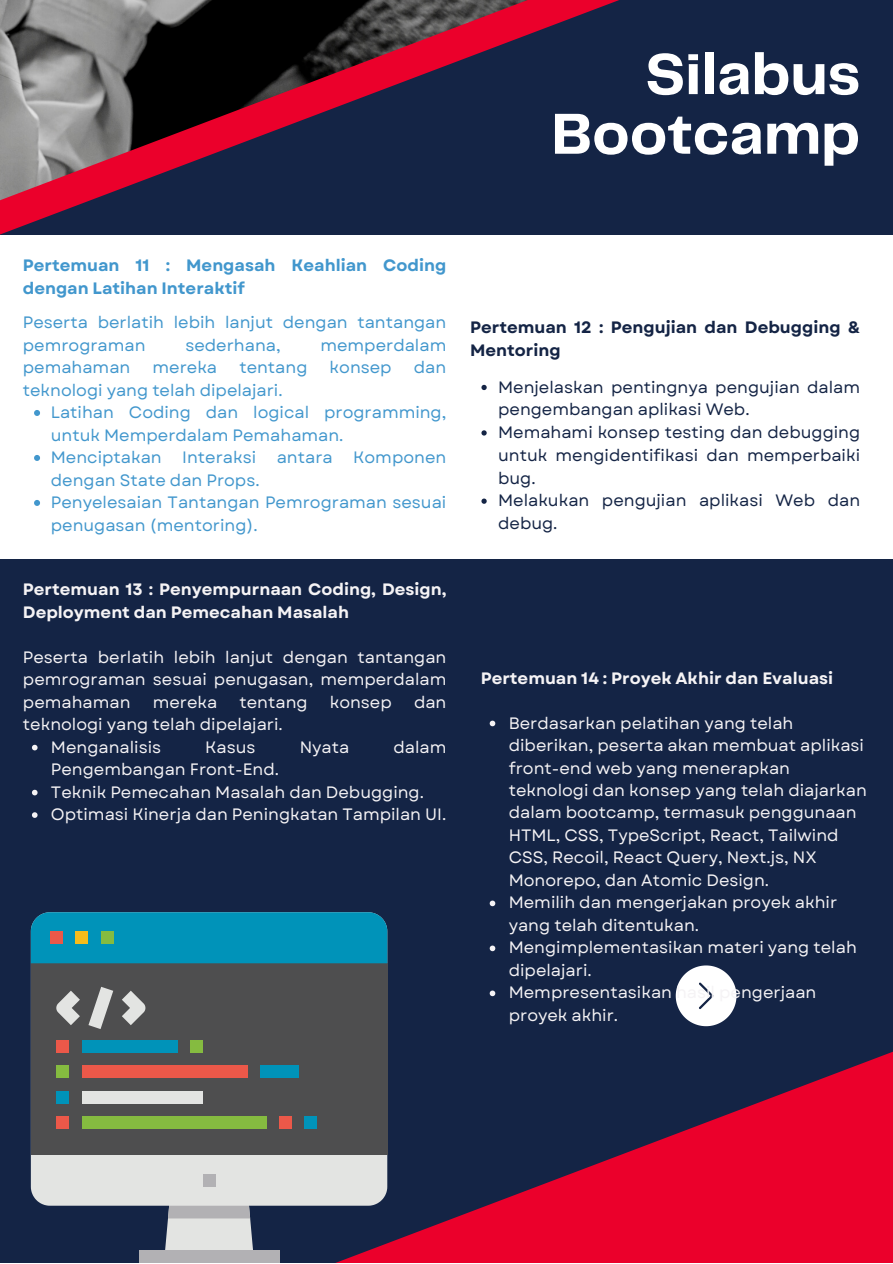
<style>
.page{position:relative;width:893px;height:1264px;background:#fff}
.page>*{position:absolute;margin:0;border:0;box-sizing:border-box;transform-origin:0 0}
.t1{font:700 60px/59.6px "Telegraf";color:#fff;text-align:right}
.t2{font:16.5px/22.5px "Garet";color:#f5f3f5}
.t3{font:16.5px/22.5px "Garet";color:#4297cd}
.t4{font:16.5px/22.8px "Garet";color:#142445}
.t5{font:700 16.5px/22.5px "Garet";color:#f5f3f5}
.t6{font:700 16.5px/22.5px "Garet";color:#4297cd}
.t7{font:700 16.5px/22.8px "Garet";color:#142445}
</style>
<div class="page">
<div style="left:0;top:0;width:892px;height:1262px;background:#142445"></div>
<svg style="left:253px;top:902px;width:484px;height:360px"></svg>
<svg style="left:704px;top:1041px;width:188px;height:221px"></svg>
<img style="left:0;top:0;width:619px;height:235px">
<svg style="left:675px;top:965px;width:61px;height:61px"></svg>
<div style="left:0;top:235px;width:892px;height:324px;background:#fff"></div>
<div style="left:139px;top:1250px;width:140px;height:12px;background:#b2b1b4"></div>
<svg style="left:164px;top:1205px;width:89px;height:45px;background:#cacccd"></svg>
<div style="left:31px;top:1154px;width:356px;height:51px;background:#e3e4e2"></div>
<div style="left:31px;top:963px;width:356px;height:191px;background:#4e4e4f"></div>
<div style="left:31px;top:912px;width:356px;height:51px;background:#0093b9"></div>
<div style="left:50px;top:931px;width:13px;height:13px;background:#eb5849"></div>
<div style="left:75px;top:931px;width:13px;height:13px;background:#f6bc1b"></div>
<div style="left:101px;top:931px;width:13px;height:13px;background:#85bb40"></div>
<div style="left:203px;top:1173px;width:12px;height:13px;background:#b2b1b4"></div>
<div style="left:56px;top:1039px;width:13px;height:13px;background:#eb5849"></div>
<div style="left:82px;top:1039px;width:95px;height:13px;background:#0093b9"></div>
<div style="left:56px;top:1065px;width:13px;height:13px;background:#85bb40"></div>
<div style="left:82px;top:1065px;width:165px;height:13px;background:#eb5849"></div>
<div style="left:56px;top:1090px;width:13px;height:13px;background:#0093b9"></div>
<div style="left:82px;top:1090px;width:121px;height:13px;background:#e3e4e2"></div>
<div style="left:56px;top:1116px;width:13px;height:13px;background:#eb5849"></div>
<div style="left:82px;top:1116px;width:184px;height:13px;background:#85bb40"></div>
<svg style="left:56px;top:990px;width:24px;height:35px"></svg>
<svg style="left:122px;top:990px;width:23px;height:35px"></svg>
<svg style="left:88px;top:986px;width:25px;height:43px"></svg>
<div style="left:260px;top:1065px;width:38px;height:13px;background:#0093b9"></div>
<div style="left:279px;top:1116px;width:13px;height:13px;background:#eb5849"></div>
<div style="left:304px;top:1116px;width:13px;height:13px;background:#0093b9"></div>
<div style="left:190px;top:1039px;width:13px;height:13px;background:#85bb40"></div>
<svg style="left:34px;top:410px;width:6px;height:6px"></svg>
<svg style="left:34px;top:455px;width:6px;height:6px"></svg>
<svg style="left:34px;top:500px;width:6px;height:6px"></svg>
<svg style="left:481px;top:385px;width:5px;height:5px"></svg>
<svg style="left:481px;top:430px;width:5px;height:5px"></svg>
<svg style="left:481px;top:498px;width:5px;height:6px"></svg>
<svg style="left:32px;top:744px;width:6px;height:6px"></svg>
<svg style="left:32px;top:789px;width:6px;height:6px"></svg>
<svg style="left:32px;top:812px;width:6px;height:5px"></svg>
<svg style="left:489px;top:720px;width:6px;height:6px"></svg>
<svg style="left:489px;top:900px;width:6px;height:6px"></svg>
<svg style="left:489px;top:945px;width:6px;height:6px"></svg>
<svg style="left:489px;top:990px;width:6px;height:6px"></svg>
<p class="t1" style="left:551px;top:48px;width:310px">Silabus<br>Bootcamp</p>
<p class="t6" style="left:23px;top:254px;width:425px">Pertemuan 11 : Mengasah Keahlian Coding dengan Latihan Interaktif</p>
<p class="t3" style="left:23px;top:311px;width:425px">Peserta berlatih lebih lanjut dengan tantangan pemrograman</p>
<p class="t7" style="left:470px;top:316px;width:391px">Pertemuan 12 : Pengujian dan Debugging &amp;<br>Mentoring</p>
<p class="t3" style="left:185px;top:334px;width:97px">sederhana,</p>
<p class="t3" style="left:320px;top:334px;width:127px">memperdalam</p>
<p class="t3" style="left:23px;top:356px;width:109px">pemahaman</p>
<p class="t3" style="left:152px;top:356px;width:66px">mereka</p>
<p class="t3" style="left:239px;top:356px;width:70px">tentang</p>
<p class="t3" style="left:329px;top:356px;width:64px">konsep</p>
<p class="t3" style="left:414px;top:356px;width:34px">dan</p>
<p class="t3" style="left:23px;top:379px;width:261px">teknologi yang telah dipelajari.</p>
<p class="t4" style="left:498px;top:375px;width:363px">Menjelaskan pentingnya pengujian dalam pengembangan aplikasi Web.</p>
<p class="t4" style="left:498px;top:421px;width:363px;text-align:justify">Memahami konsep testing dan debugging untuk mengidentifikasi dan memperbaiki bug.</p>
<p class="t4" style="left:498px;top:489px;width:363px">Melakukan pengujian aplikasi Web dan debug.</p>
<p class="t3" style="left:51px;top:401px;width:397px">Latihan Coding dan logical programming, untuk Memperdalam Pemahaman.</p>
<p class="t3" style="left:51px;top:446px;width:397px">Menciptakan Interaksi antara Komponen dengan State dan Props.</p>
<p class="t3" style="left:51px;top:491px;width:397px">Penyelesaian Tantangan Pemrograman sesuai penugasan (mentoring).</p>
<p class="t5" style="left:23px;top:578px;width:425px">Pertemuan 13 : Penyempurnaan Coding, Design,<br>Deployment dan Pemecahan Masalah</p>
<p class="t2" style="left:23px;top:645px;width:425px;text-align:justify">Peserta berlatih lebih lanjut dengan tantangan pemrograman sesuai penugasan, memperdalam pemahaman</p>
<p class="t5" style="left:480px;top:666px;width:354px">Pertemuan 14 : Proyek Akhir dan Evaluasi</p>
<p class="t2" style="left:153px;top:690px;width:66px">mereka</p>
<p class="t2" style="left:239px;top:690px;width:70px">tentang</p>
<p class="t2" style="left:330px;top:690px;width:64px">konsep</p>
<p class="t2" style="left:414px;top:690px;width:34px">dan</p>
<p class="t2" style="left:23px;top:713px;width:261px">teknologi yang telah dipelajari.</p>
<p class="t2" style="left:508px;top:711px;width:360px">Berdasarkan pelatihan yang telah diberikan, peserta akan membuat aplikasi front-end web yang menerapkan teknologi dan konsep yang telah diajarkan dalam bootcamp, termasuk penggunaan HTML, CSS, TypeScript, React, Tailwind CSS, Recoil, React Query, Next.js, NX Monorepo, dan Atomic Design.</p>
<p class="t2" style="left:508px;top:891px;width:330px">Memilih dan mengerjakan proyek akhir yang telah ditentukan.</p>
<p class="t2" style="left:508px;top:936px;width:349px">Mengimplementasikan materi yang telah dipelajari.</p>
<p class="t2" style="left:508px;top:981px;width:309px">Mempresentasikan hasil pengerjaan proyek akhir.</p>
<p class="t2" style="left:51px;top:735px;width:112px">Menganalisis</p>
<p class="t2" style="left:205px;top:735px;width:52px">Kasus</p>
<p class="t2" style="left:299px;top:735px;width:51px">Nyata</p>
<p class="t2" style="left:393px;top:735px;width:54px">dalam</p>
<p class="t2" style="left:51px;top:758px;width:229px">Pengembangan Front-End.</p>
<p class="t2" style="left:51px;top:780px;width:374px">Teknik Pemecahan Masalah dan Debugging.</p>
<p class="t2" style="left:51px;top:803px;width:397px">Optimasi Kinerja dan Peningkatan Tampilan UI.</p>
</div>
